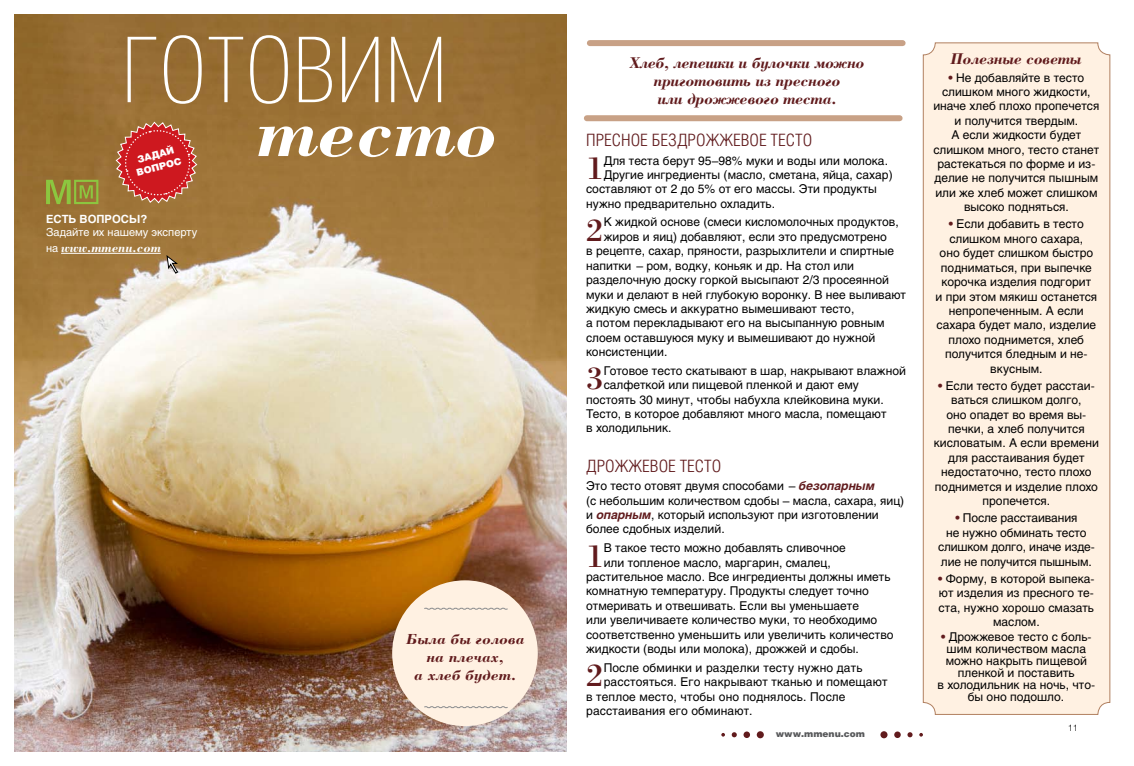
<style>
.page{position:relative;width:1134px;height:766px;background:#fff}
.page>*{position:absolute;margin:0;border:0;box-sizing:border-box;transform-origin:0 0}
.t1{font:100 90px "Helios Cond";color:#fff;scale:1.05 1}
.t2{font:italic 700 73.5px "Borjomi C";color:#fff;scale:1.05 1}
.t3{font:33.6px "Borjomi C";color:#611b1d;scale:1.05 1}
.t4{font:300 17px "Helios Cond";color:#611b1d;scale:1.05 1}
.t5{font:italic 700 16px/18px "Borjomi C";letter-spacing:-.02em;color:#611b1d;text-align:center}
.t6{font:italic 700 15px/18px "Borjomi C";color:#611b1d;text-align:center;scale:1.05 1}
.t7{font:italic 700 13px "Borjomi C";color:#fff}
.t8{font:12px/14.4px "Helios";color:#000;text-align:center}
.t9{font:700 11.2px "Helios";color:#fff}
.t10{font:11px "Helios";color:#fff}
.t11{font:900 9.5px/12.4px "Helios";color:#fff;text-align:center}
.t12{font:900 9px "Helios";color:#58595b}
.t13{font:300 9px "Helios";color:#000}
.s1{font-family:"Helios";font-weight:400;font-style:normal;font-size:11px}
.s2{font-weight:700;font-style:italic;color:#611b1d}
.s3{font-weight:700;color:#611b1d}
</style>
<div class="page">
<img style="left:14px;top:14px;width:553px;height:737px">
<div style="left:392px;top:580px;width:146px;height:145px;background:#fff1e2;border-radius:50%"></div>
<svg style="left:424px;top:607px;width:84px;height:3px"></svg>
<svg style="left:424px;top:706px;width:84px;height:2px"></svg>
<div style="left:587px;top:115px;width:313px;height:6px;background:#c8a186"></div>
<div style="left:590px;top:40px;width:313px;height:6px;background:#c8a186"></div>
<hr style="left:61px;top:253px;width:100px;height:1px;background:#fff">
<svg style="left:46px;top:180px;width:52px;height:24px"></svg>
<svg style="left:115px;top:121px;width:83px;height:83px"></svg>
<div style="left:923px;top:43px;width:187px;height:671px;background:#fff1e2;border-radius:12px"></div>
<div style="left:923px;top:42px;width:187px;height:672px;border:1px solid #b18060;border-radius:12px"></div>
<svg style="left:166px;top:254px;width:13px;height:20px"></svg>
<div style="left:757px;top:731px;width:7px;height:7px;background:#611b1d;border-radius:50%"></div>
<div style="left:743px;top:731px;width:7px;height:6px;background:#611b1d;border-radius:50%"></div>
<svg style="left:732px;top:732px;width:5px;height:5px"></svg>
<svg style="left:721px;top:733px;width:4px;height:3px"></svg>
<div style="left:880px;top:731px;width:7px;height:7px;background:#611b1d;border-radius:50%"></div>
<div style="left:894px;top:731px;width:7px;height:6px;background:#611b1d;border-radius:50%"></div>
<svg style="left:907px;top:732px;width:5px;height:5px"></svg>
<svg style="left:919px;top:733px;width:4px;height:3px"></svg>
<h1 class="t1" style="left:121px;top:21px;width:313px">готовим</h1>
<p class="t11" style="left:132px;top:154px;width:48px;rotate:-15deg">задай вопрос</p>
<p class="t9" style="left:46px;top:213px;width:103px">Есть вопросы?</p>
<p class="t10" style="left:46px;top:226px;width:153px">Задайте их нашему эксперту</p>
<p class="t7" style="left:46px;top:240px;width:116px"><span class="s1">на</span> www.mmenu.com</p>
<h2 class="t2" style="left:257px;top:88px;width:230px">тесто</h2>
<p class="t6" style="left:406px;top:629px;width:114px">Была бы голова на плечах,<br>а хлеб будет.</p>
<h3 class="t5" style="left:629px;top:53px;width:237px">Хлеб, лепешки и булочки можно приготовить из пресного<br>или дрожжевого теста.</h3>
<h3 class="t4" style="left:586px;top:130px;width:217px">пресное бездрожжевое тесто</h3>
<h3 class="t3" style="left:586px;top:148px;width:18px">1</h3>
<p class="t8" style="left:604px;top:153px;width:286px">Для теста берут 95–98% муки и воды или молока.</p>
<p class="t8" style="left:604px;top:167px;width:290px">Другие ингредиенты (масло, сметана, яйца, сахар)</p>
<p class="t8" style="left:586px;top:182px;width:292px">составляют от 2 до 5% от его массы. Эти продукты</p>
<p class="t8" style="left:586px;top:196px;width:191px">нужно предварительно охладить.</p>
<h3 class="t3" style="left:586px;top:210px;width:18px">2</h3>
<p class="t8" style="left:604px;top:215px;width:297px">К жидкой основе (смеси кисломолочных продуктов,</p>
<p class="t8" style="left:604px;top:229px;width:285px">жиров и яиц) добавляют, если это предусмотрено</p>
<p class="t8" style="left:586px;top:244px;width:309px">в рецепте, сахар, пряности, разрыхлители и спиртные</p>
<p class="t8" style="left:586px;top:258px;width:269px">напитки – ром, водку, коньяк и др. На стол или</p>
<p class="t8" style="left:586px;top:272px;width:304px">разделочную доску горкой высыпают 2/3 просеянной</p>
<p class="t8" style="left:586px;top:287px;width:321px">муки и делают в ней глубокую воронку. В нее выливают</p>
<p class="t8" style="left:586px;top:301px;width:270px">жидкую смесь и аккуратно вымешивают тесто,</p>
<p class="t8" style="left:586px;top:316px;width:300px">а потом перекладывают его на высыпанную ровным</p>
<p class="t8" style="left:586px;top:330px;width:291px">слоем оставшуюся муку и вымешивают до нужной</p>
<p class="t8" style="left:586px;top:344px;width:83px">консистенции.</p>
<h3 class="t3" style="left:586px;top:358px;width:18px">3</h3>
<p class="t8" style="left:604px;top:363px;width:304px">Готовое тесто скатывают в шар, накрывают влажной</p>
<p class="t8" style="left:604px;top:377px;width:257px">салфеткой или пищевой пленкой и дают ему</p>
<p class="t8" style="left:586px;top:392px;width:299px">постоять 30 минут, чтобы набухла клейковина муки.</p>
<p class="t8" style="left:586px;top:406px;width:302px">Тесто, в которое добавляют много масла, помещают</p>
<p class="t8" style="left:586px;top:421px;width:87px">в холодильник.</p>
<h3 class="t4" style="left:586px;top:456px;width:130px">Дрожжевое тесто</h3>
<p class="t8" style="left:586px;top:478px;width:320px;text-align:left">Это тесто отовят двумя способами – <span class="s2">безопарным<br></span>(с небольшим количеством сдобы – масла, сахара, яиц) и <span class="s2">опарным</span>, который используют при изготовлении более сдобных изделий.</p>
<h3 class="t3" style="left:586px;top:535px;width:18px">1</h3>
<p class="t8" style="left:604px;top:540px;width:244px">В такое тесто можно добавлять сливочное</p>
<p class="t8" style="left:604px;top:555px;width:228px">или топленое масло, маргарин, смалец,</p>
<p class="t8" style="left:586px;top:569px;width:306px">растительное масло. Все ингредиенты должны иметь</p>
<p class="t8" style="left:586px;top:583px;width:284px">комнатную температуру. Продукты следует точно</p>
<p class="t8" style="left:586px;top:598px;width:274px">отмеривать и отвешивать. Если вы уменьшаете</p>
<p class="t8" style="left:586px;top:612px;width:293px">или увеличиваете количество муки, то необходимо</p>
<p class="t8" style="left:586px;top:627px;width:309px">соответственно уменьшить или увеличить количество</p>
<p class="t8" style="left:586px;top:641px;width:274px">жидкости (воды или молока), дрожжей и сдобы.</p>
<h3 class="t3" style="left:586px;top:655px;width:18px">2</h3>
<p class="t8" style="left:604px;top:660px;width:260px">После обминки и разделки тесту нужно дать</p>
<p class="t8" style="left:604px;top:674px;width:285px">расстояться. Его накрывают тканью и помещают</p>
<p class="t8" style="left:586px;top:688px;width:261px">в теплое место, чтобы оно поднялось. После</p>
<p class="t8" style="left:586px;top:703px;width:168px">расстаивания его обминают.</p>
<p class="t12" style="left:776px;top:727px;width:91px">www.mmenu.com</p>
<h3 class="t5" style="left:950px;top:50px;width:133px">Полезные советы</h3>
<p class="t8" style="left:933px;top:70px;width:167px"><span class="s3">•</span> Не добавляйте в тесто слишком много жидкости, иначе хлеб плохо пропечется и получится твердым.<br>А если жидкости будет слишком много, тесто станет растекаться по форме и из&shy;делие не получится пышным или же хлеб может слишком высоко подняться.</p>
<p class="t8" style="left:935px;top:217px;width:163px"><span class="s3">•</span> Если добавить в тесто слишком много сахара,<br>оно будет слишком быстро подниматься, при выпечке корочка изделия подгорит<br>и при этом мякиш останется непропеченным. А если сахара будет мало, изделие плохо поднимется, хлеб получится бледным и не&shy;вкусным.</p>
<p class="t8" style="left:934px;top:378px;width:167px"><span class="s3">•</span> Если тесто будет расстаи&shy;ваться слишком долго,<br>оно опадет во время вы&shy;печки, а хлеб получится кисловатым. А если времени для расстаивания будет недостаточно, тесто плохо поднимется и изделие плохо пропечется.</p>
<p class="t8" style="left:938px;top:510px;width:158px"><span class="s3">•</span> После расстаивания<br>не нужно обминать тесто слишком долго, иначе изде&shy;лие не получится пышным.</p>
<p class="t8" style="left:938px;top:571px;width:158px"><span class="s3">•</span> Форму, в которой выпека&shy;ют изделия из пресного те&shy;ста, нужно хорошо смазать маслом.</p>
<p class="t8" style="left:937px;top:630px;width:159px;line-height:12px"><span class="s3">•</span> Дрожжевое тесто с боль&shy;шим количеством масла можно накрыть пищевой пленкой и поставить<br>в холодильник на ночь, что&shy;бы оно подошло.</p>
<p class="t13" style="left:1068px;top:722px;width:12px">11</p>
</div>
